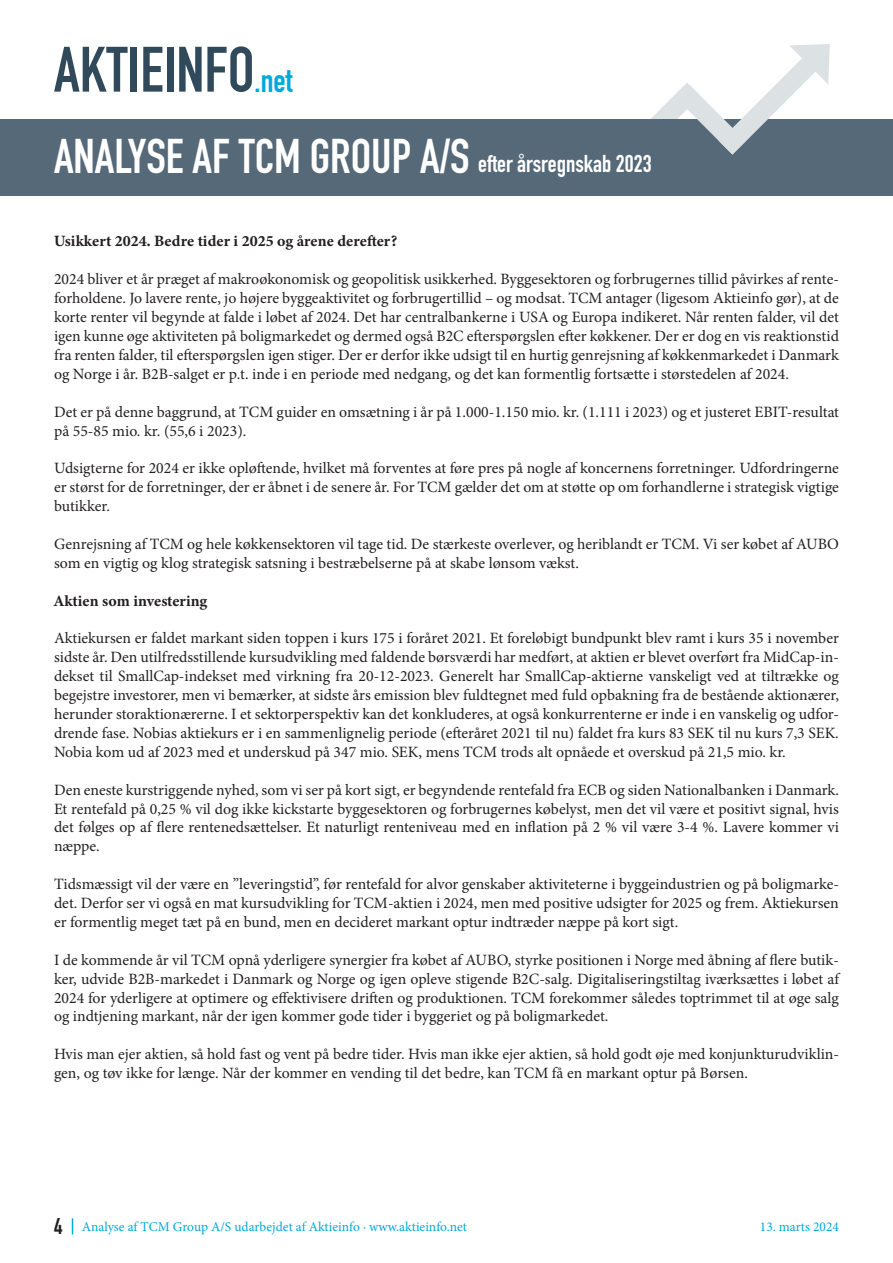
<style>
.page{position:relative;width:893px;height:1263px;background:#fff}
.page>*{position:absolute;margin:0;border:0;box-sizing:border-box;transform-origin:0 0}
.t1{font:700 63px "DIN Condensed";color:#304a5c}
.t2{font:700 48px "DIN Condensed";color:#fff}
.t3{font:700 24px "DIN Condensed";color:#fff}
.t4{font:700 22.5px "DIN Condensed";color:#231f20}
.t5{font:15.75px/18.9px "Minion Pro";color:#231f20;text-align:justify}
.t6{font:15.75px "Minion Variable Concept";letter-spacing:.005em;color:#231f20}
.t7{font:13.5px "Minion Pro";color:#00a9db}
.s1{font-size:33px;color:#00a9db}
</style>
<div class="page">
<div style="left:0;top:119px;width:893px;height:77px;background:#556978"></div>
<svg style="left:651px;top:44px;width:179px;height:111px"></svg>
<svg style="left:72px;top:1218px;width:1px;height:16px"></svg>
<p class="t1" style="left:54px;top:27px;width:240px">AKTIEINFO<span class="s1">.net</span></p>
<p class="t2" style="left:54px;top:124px;width:417px">ANALYSE AF TCM GROUP A/S</p>
<p class="t3" style="left:478px;top:148px;width:175px">efter årsregnskab 2023</p>
<p class="t6" style="left:54px;top:230px;width:345px">Usikkert 2024. Bedre tider i 2025 og årene derefter?</p>
<p class="t5" style="left:54px;top:270px;width:786px">2024 bliver et år præget af makroøkonomisk og geopolitisk usikkerhed. Byggesektoren og forbrugernes tillid påvirkes af rente&shy;forholdene. Jo lavere rente, jo højere byggeaktivitet og forbrugertillid – og modsat. TCM antager (ligesom Aktieinfo gør), at de korte renter vil begynde at falde i løbet af 2024. Det har centralbankerne i USA og Europa indikeret. Når renten falder, vil det igen kunne øge aktiviteten på boligmarkedet og dermed også B2C efterspørgslen efter køkkener. Der er dog en vis reaktionstid fra renten falder, til efterspørgslen igen stiger. Der er derfor ikke udsigt til en hurtig genrejsning af køkkenmarkedet i Danmark og Norge i år. B2B-salget er p.t. inde i en periode med nedgang, og det kan formentlig fortsætte i størstedelen af 2024.</p>
<p class="t5" style="left:54px;top:402px;width:787px">Det er på denne baggrund, at TCM guider en omsætning i år på 1.000-1.150 mio. kr. (1.111 i 2023) og et justeret EBIT-resultat på 55-85 mio. kr. (55,6 i 2023).</p>
<p class="t5" style="left:54px;top:459px;width:786px">Udsigterne for 2024 er ikke opløftende, hvilket må forventes at føre pres på nogle af koncernens forretninger. Udfordringerne er størst for de forretninger, der er åbnet i de senere år. For TCM gælder det om at støtte op om forhandlerne i strategisk vigtige butikker.</p>
<p class="t5" style="left:54px;top:534px;width:786px">Genrejsning af TCM og hele køkkensektoren vil tage tid. De stærkeste overlever, og heriblandt er TCM. Vi ser købet af AUBO som en vigtig og klog strategisk satsning i bestræbelserne på at skabe lønsom vækst.</p>
<p class="t6" style="left:54px;top:589px;width:155px">Aktien som investering</p>
<p class="t5" style="left:54px;top:629px;width:786px">Aktiekursen er faldet markant siden toppen i kurs 175 i foråret 2021. Et foreløbigt bundpunkt blev ramt i kurs 35 i november sidste år. Den utilfredsstillende kursudvikling med faldende børsværdi har medført, at aktien er blevet overført fra MidCap-in&shy;dekset til SmallCap-indekset med virkning fra 20-12-2023. Generelt har SmallCap-aktierne vanskeligt ved at tiltrække og begejstre investorer, men vi bemærker, at sidste års emission blev fuldtegnet med fuld opbakning fra de bestående aktionærer, herunder storaktionærerne. I et sektorperspektiv kan det konkluderes, at også konkurrenterne er inde i en vanskelig og udfor&shy;drende fase. Nobias aktiekurs er i en sammenlignelig periode (efteråret 2021 til nu) faldet fra kurs 83 SEK til nu kurs 7,3 SEK.<br>Nobia kom ud af 2023 med et underskud på 347 mio. SEK, mens TCM trods alt opnåede et overskud på 21,5 mio. kr.</p>
<p class="t5" style="left:54px;top:780px;width:787px">Den eneste kurstriggende nyhed, som vi ser på kort sigt, er begyndende rentefald fra ECB og siden Nationalbanken i Danmark.<br>Et rentefald på 0,25 % vil dog ikke kickstarte byggesektoren og forbrugernes købelyst, men det vil være et positivt signal, hvis det følges op af flere rentenedsættelser. Et naturligt renteniveau med en inflation på 2 % vil være 3-4 %. Lavere kommer vi næppe.</p>
<p class="t5" style="left:54px;top:875px;width:786px">Tidsmæssigt vil der være en ”leveringstid”, før rentefald for alvor genskaber aktiviteterne i byggeindustrien og på boligmarke&shy;det. Derfor ser vi også en mat kursudvikling for TCM-aktien i 2024, men med positive udsigter for 2025 og frem. Aktiekursen er formentlig meget tæt på en bund, men en decideret markant optur indtræder næppe på kort sigt.</p>
<p class="t5" style="left:54px;top:950px;width:786px">I de kommende år vil TCM opnå yderligere synergier fra købet af AUBO, styrke positionen i Norge med åbning af flere butik&shy;ker, udvide B2B-markedet i Danmark og Norge og igen opleve stigende B2C-salg. Digitaliseringstiltag iværksættes i løbet af 2024 for yderligere at optimere og effektivisere driften og produktionen. TCM forekommer således toptrimmet til at øge salg og indtjening markant, når der igen kommer gode tider i byggeriet og på boligmarkedet.</p>
<p class="t5" style="left:54px;top:1045px;width:786px">Hvis man ejer aktien, så hold fast og vent på bedre tider. Hvis man ikke ejer aktien, så hold godt øje med konjunkturudviklin&shy;gen, og tøv ikke for længe. Når der kommer en vending til det bedre, kan TCM få en markant optur på Børsen.</p>
<p class="t4" style="left:54px;top:1211px;width:10px">4</p>
<p class="t7" style="left:82px;top:1218px;width:387px">Analyse af TCM Group A/S udarbejdet af Aktieinfo ∙ www.aktieinfo.net</p>
<p class="t7" style="left:760px;top:1218px;width:81px">13. marts 2024</p>
</div>
